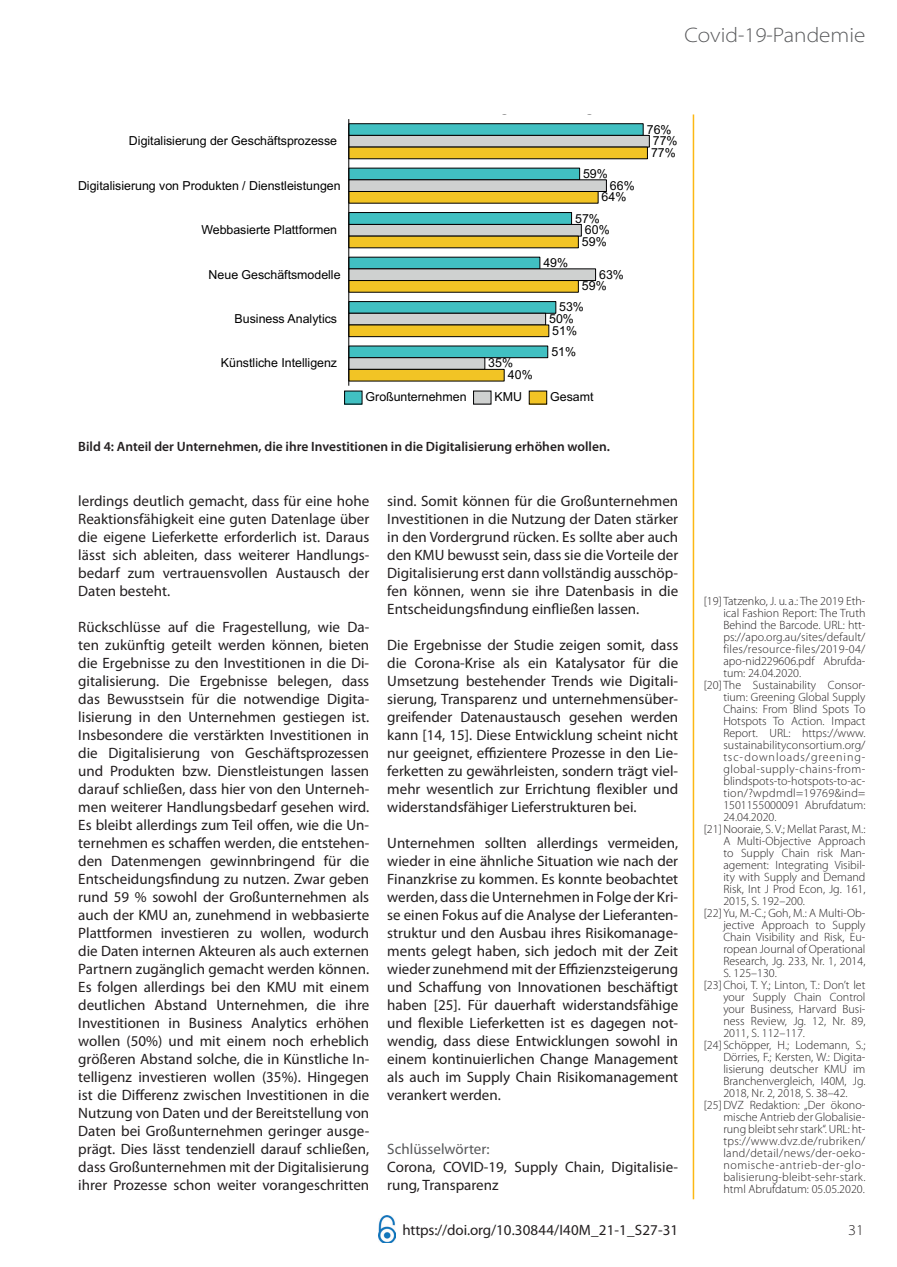
<style>
.page{position:relative;width:897px;height:1267px;background:#fff}
.page>*{position:absolute;margin:0;border:0;box-sizing:border-box;transform-origin:0 0}
.t1{font:300 semi-expanded 21px "Myriad Pro";color:#57585a}
.t2{font:15px/18px "Myriad Pro";color:#231f20;text-align:justify}
.t3{font:15px "Myriad Pro";color:#57585a}
.t4{font:300 semi-expanded 15px "Myriad Pro";color:#231f20}
.t5{font:600 13.5px "Myriad Pro";color:#231f20}
.t6{font:12.45px "Arial";color:#000001}
.t7{font:300 12px "Myriad Pro";color:#231f20}
.t8{font:300 12px "Myriad Pro";letter-spacing:.03em;color:#231f20}
.t9{font:300 12px "Myriad Pro";letter-spacing:.025em;color:#231f20}
.t10{font:300 12px "Myriad Pro";letter-spacing:.04em;color:#231f20}
.t11{font:300 12px "Myriad Pro";letter-spacing:.05em;color:#231f20}
.t12{font:300 12px "Myriad Pro";letter-spacing:.075em;color:#231f20}
</style>
<div class="page">
<hr style="left:692px;top:114px;width:2px;height:1085px;background:#fcb814">
<img style="left:378px;top:1215px;width:17px;height:27px">
<svg style="left:349px;top:123px;width:294px;height:12px;background:#3cadae"></svg>
<svg style="left:349px;top:135px;width:300px;height:25px;background:#b2b4b3"></svg>
<svg style="left:349px;top:147px;width:298px;height:234px"></svg>
<hr style="left:348px;top:119px;width:1px;height:267px;background:#000001">
<div style="left:529px;top:391px;width:17px;height:13px;background:#f2c425"></div>
<div style="left:344px;top:391px;width:18px;height:13px;background:#41c0c2"></div>
<div style="left:473px;top:391px;width:18px;height:13px;background:#cfd1d0"></div>
<h1 class="t1" style="left:684px;top:23px;width:182px">Covid-19-Pandemie</h1>
<p class="t6" style="left:646px;top:121px;width:26px">76%</p>
<p class="t6" style="left:129px;top:132px;width:210px">Digitalisierung der Geschäftsprozesse</p>
<p class="t6" style="left:78px;top:177px;width:264px">Digitalisierung von Produkten / Dienstleistungen</p>
<p class="t6" style="left:201px;top:221px;width:137px">Webbasierte Plattformen</p>
<p class="t6" style="left:209px;top:266px;width:133px">Neue Geschäftsmodelle</p>
<p class="t6" style="left:234px;top:310px;width:104px">Business Analytics</p>
<p class="t6" style="left:583px;top:165px;width:26px">59%</p>
<p class="t6" style="left:575px;top:209px;width:26px">57%</p>
<p class="t6" style="left:609px;top:177px;width:26px">66%</p>
<p class="t6" style="left:601px;top:188px;width:26px">64%</p>
<p class="t6" style="left:582px;top:233px;width:26px">59%</p>
<p class="t6" style="left:582px;top:277px;width:26px">59%</p>
<p class="t6" style="left:585px;top:221px;width:26px">60%</p>
<p class="t6" style="left:599px;top:266px;width:26px">63%</p>
<p class="t6" style="left:543px;top:254px;width:26px">49%</p>
<p class="t6" style="left:559px;top:298px;width:26px">53%</p>
<p class="t6" style="left:551px;top:343px;width:26px">51%</p>
<p class="t6" style="left:549px;top:310px;width:26px">50%</p>
<p class="t6" style="left:552px;top:322px;width:26px">51%</p>
<p class="t6" style="left:652px;top:132px;width:26px">77%</p>
<p class="t6" style="left:651px;top:144px;width:26px">77%</p>
<p class="t6" style="left:221px;top:354px;width:118px">Künstliche Intelligenz</p>
<p class="t6" style="left:488px;top:354px;width:26px">35%</p>
<p class="t6" style="left:508px;top:366px;width:26px">40%</p>
<p class="t6" style="left:365px;top:388px;width:102px">Großunternehmen</p>
<p class="t6" style="left:494px;top:388px;width:29px">KMU</p>
<p class="t6" style="left:550px;top:388px;width:45px">Gesamt</p>
<p class="t5" style="left:78px;top:439px;width:533px">Bild 4: Anteil der Unternehmen, die ihre Investitionen in die Digitalisierung erhöhen wollen.</p>
<p class="t2" style="left:78px;top:492px;width:292px">lerdings deutlich gemacht, dass für eine hohe Reaktionsfähigkeit eine guten Datenlage über die eigene Lieferkette erforderlich ist. Daraus lässt sich ableiten, dass weiterer Handlungs&shy;bedarf zum vertrauensvollen Austausch der Daten besteht.</p>
<p class="t2" style="left:78px;top:618px;width:292px">Rückschlüsse auf die Fragestellung, wie Da&shy;ten zukünftig geteilt werden können, bieten die Ergebnisse zu den Investitionen in die Di&shy;gitalisierung. Die Ergebnisse belegen, dass das Bewusstsein für die notwendige Digita&shy;lisierung in den Unternehmen gestiegen ist.<br>Insbesondere die verstärkten Investitionen in die Digitalisierung von Geschäftsprozessen und Produkten bzw. Dienstleistungen lassen darauf schließen, dass hier von den Unterneh&shy;men weiterer Handlungsbedarf gesehen wird.<br>Es bleibt allerdings zum Teil offen, wie die Un&shy;ternehmen es schaffen werden, die entstehen&shy;den Datenmengen gewinnbringend für die Entscheidungsfindung zu nutzen. Zwar geben rund 59 % sowohl der Großunternehmen als auch der KMU an, zunehmend in webbasierte Plattformen investieren zu wollen, wodurch die Daten internen Akteuren als auch externen Partnern zugänglich gemacht werden können.<br>Es folgen allerdings bei den KMU mit einem deutlichen Abstand Unternehmen, die ihre Investitionen in Business Analytics erhöhen wollen (50%) und mit einem noch erheblich größeren Abstand solche, die in Künstliche In&shy;telligenz investieren wollen (35%). Hingegen ist die Differenz zwischen Investitionen in die Nutzung von Daten und der Bereitstellung von Daten bei Großunternehmen geringer ausge&shy;prägt. Dies lässt tendenziell darauf schließen, dass Großunternehmen mit der Digitalisierung ihrer Prozesse schon weiter vorangeschritten</p>
<p class="t2" style="left:387px;top:492px;width:292px">sind. Somit können für die Großunternehmen Investitionen in die Nutzung der Daten stärker in den Vordergrund rücken. Es sollte aber auch den KMU bewusst sein, dass sie die Vorteile der Digitalisierung erst dann vollständig ausschöp&shy;fen können, wenn sie ihre Datenbasis in die Entscheidungsfindung einfließen lassen.</p>
<p class="t2" style="left:387px;top:636px;width:292px">Die Ergebnisse der Studie zeigen somit, dass die Corona-Krise als ein Katalysator für die Umsetzung bestehender Trends wie Digitali&shy;sierung, Transparenz und unternehmensüber&shy;greifender Datenaustausch gesehen werden kann [14, 15]. Diese Entwicklung scheint nicht nur geeignet, effizientere Prozesse in den Lie&shy;ferketten zu gewährleisten, sondern trägt viel&shy;mehr wesentlich zur Errichtung flexibler und widerstandsfähiger Lieferstrukturen bei.</p>
<p class="t2" style="left:387px;top:834px;width:292px">Unternehmen sollten allerdings vermeiden, wieder in eine ähnliche Situation wie nach der Finanzkrise zu kommen. Es konnte beobachtet werden, dass die Unternehmen in Folge der Kri&shy;se einen Fokus auf die Analyse der Lieferanten&shy;struktur und den Ausbau ihres Risikomanage&shy;ments gelegt haben, sich jedoch mit der Zeit wieder zunehmend mit der Effizienzsteigerung und Schaffung von Innovationen beschäftigt haben [25]. Für dauerhaft widerstandsfähige und flexible Lieferketten ist es dagegen not&shy;wendig, dass diese Entwicklungen sowohl in einem kontinuierlichen Change Management als auch im Supply Chain Risikomanagement verankert werden.</p>
<p class="t3" style="left:387px;top:1141px;width:104px">Schlüsselwörter:</p>
<p class="t2" style="left:387px;top:1158px;width:292px">Corona, COVID-19, Supply Chain, Digitalisie&shy;rung, Transparenz</p>
<p class="t7" style="left:703px;top:594px;width:163px">[19] Tatzenko, J. u. a.: The 2019 Eth-</p>
<p class="t7" style="left:723px;top:606px;width:144px">ical Fashion Report: The Truth</p>
<p class="t7" style="left:723px;top:618px;width:144px">Behind the Barcode. URL: htt-</p>
<p class="t7" style="left:723px;top:630px;width:143px">ps://apo.org.au/sites/default/</p>
<p class="t9" style="left:723px;top:642px;width:143px">files/resource-files/2019-04/</p>
<p class="t7" style="left:723px;top:654px;width:144px">apo-nid229606.pdf Abrufda-</p>
<p class="t7" style="left:723px;top:666px;width:79px">tum: 24.04.2020.</p>
<p class="t7" style="left:703px;top:678px;width:163px">[20] The Sustainability Consor-</p>
<p class="t7" style="left:723px;top:690px;width:144px">tium: Greening Global Supply</p>
<p class="t7" style="left:723px;top:702px;width:144px">Chains: From Blind Spots To</p>
<p class="t7" style="left:723px;top:714px;width:144px">Hotspots To Action. Impact</p>
<p class="t7" style="left:723px;top:726px;width:144px">Report. URL: https://www.</p>
<p class="t7" style="left:723px;top:738px;width:144px">sustainabilityconsortium.org/</p>
<p class="t12" style="left:723px;top:750px;width:143px">tsc-downloads/greening-</p>
<p class="t10" style="left:723px;top:762px;width:143px">global-supply-chains-from-</p>
<p class="t7" style="left:723px;top:774px;width:143px">blindspots-to-hotspots-to-ac-</p>
<p class="t8" style="left:723px;top:786px;width:143px">tion/?wpdmdl=19769&amp;ind=</p>
<p class="t7" style="left:723px;top:798px;width:144px">1501155000091 Abrufdatum:</p>
<p class="t7" style="left:723px;top:810px;width:55px">24.04.2020.</p>
<p class="t7" style="left:703px;top:822px;width:163px">[21] Nooraie, S. V.; Mellat Parast, M.:</p>
<p class="t7" style="left:723px;top:834px;width:144px">A Multi-Objective Approach</p>
<p class="t7" style="left:723px;top:846px;width:144px">to Supply Chain risk Man-</p>
<p class="t7" style="left:723px;top:858px;width:144px">agement: Integrating Visibil-</p>
<p class="t7" style="left:723px;top:870px;width:144px">ity with Supply and Demand</p>
<p class="t7" style="left:723px;top:882px;width:144px">Risk, Int J Prod Econ, Jg. 161,</p>
<p class="t7" style="left:723px;top:894px;width:83px">2015, S. 192–200.</p>
<p class="t7" style="left:703px;top:906px;width:163px">[22] Yu, M.-C.; Goh, M.: A Multi-Ob-</p>
<p class="t7" style="left:723px;top:918px;width:144px">jective Approach to Supply</p>
<p class="t7" style="left:723px;top:930px;width:144px">Chain Visibility and Risk, Eu-</p>
<p class="t7" style="left:723px;top:942px;width:144px">ropean Journal of Operational</p>
<p class="t7" style="left:723px;top:954px;width:144px">Research, Jg. 233, Nr. 1, 2014,</p>
<p class="t7" style="left:723px;top:966px;width:55px">S. 125–130.</p>
<p class="t7" style="left:703px;top:978px;width:163px">[23] Choi, T. Y.; Linton, T.: Don’t let</p>
<p class="t7" style="left:723px;top:990px;width:144px">your Supply Chain Control</p>
<p class="t7" style="left:723px;top:1002px;width:144px">your Business, Harvard Busi-</p>
<p class="t7" style="left:723px;top:1014px;width:144px">ness Review, Jg. 12, Nr. 89,</p>
<p class="t7" style="left:723px;top:1026px;width:83px">2011, S. 112–117.</p>
<p class="t7" style="left:703px;top:1038px;width:163px">[24] Schöpper, H.; Lodemann, S.;</p>
<p class="t7" style="left:723px;top:1050px;width:144px">Dörries, F.; Kersten, W.: Digita-</p>
<p class="t7" style="left:723px;top:1062px;width:144px">lisierung deutscher KMU im</p>
<p class="t7" style="left:723px;top:1074px;width:144px">Branchenvergleich, I40M, Jg.</p>
<p class="t7" style="left:723px;top:1086px;width:126px">2018, Nr. 2, 2018, S. 38–42.</p>
<p class="t7" style="left:703px;top:1098px;width:163px">[25] DVZ Redaktion: „Der ökono-</p>
<p class="t7" style="left:723px;top:1110px;width:144px">mische Antrieb der Globalisie-</p>
<p class="t7" style="left:723px;top:1122px;width:143px">rung bleibt sehr stark“. URL: ht-</p>
<p class="t8" style="left:723px;top:1134px;width:143px">tps://www.dvz.de/rubriken/</p>
<p class="t8" style="left:723px;top:1146px;width:144px">land/detail/news/der-oeko-</p>
<p class="t11" style="left:723px;top:1158px;width:143px">nomische-antrieb-der-glo-</p>
<p class="t7" style="left:723px;top:1170px;width:144px">balisierung-bleibt-sehr-stark.</p>
<p class="t7" style="left:723px;top:1182px;width:143px">html Abrufdatum: 05.05.2020.</p>
<p class="t2" style="left:402px;top:1221px;width:277px">https://doi.org/10.30844/I40M_21-1_S27-31</p>
<p class="t4" style="left:847px;top:1221px;width:17px">31</p>
</div>
